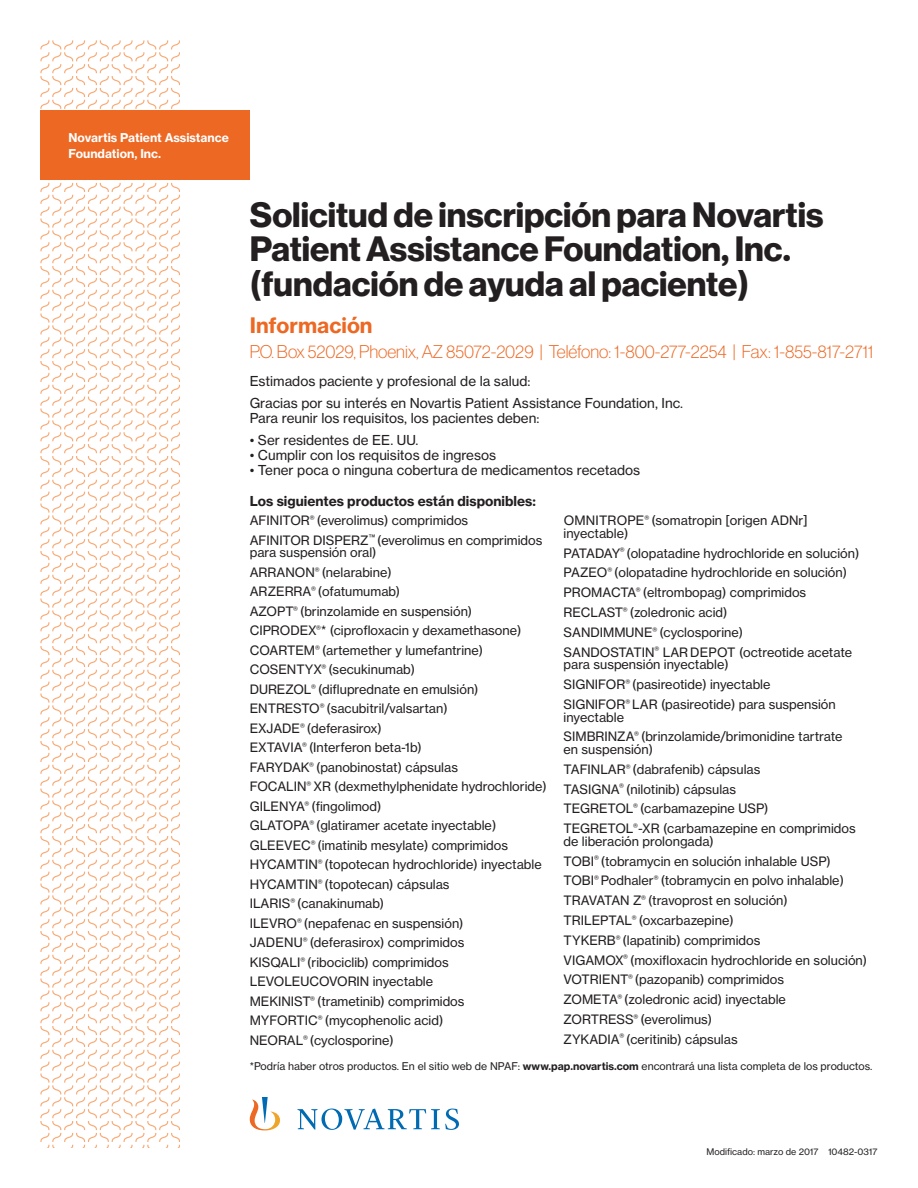
<style>
.page{position:relative;width:918px;height:1188px;background:#fff}
.page>*{position:absolute;margin:0;border:0;box-sizing:border-box;transform-origin:0 0}
.Headline_24pt{font:700 34.5px/34.5px "Volta Modern Display 75";color:#231f20}
.Time_Sienna{font:700 21px "Volta Modern Text 75";color:#ec6823}
.Time_Sienna-2{font:100 18px "Volta Modern Display 35";color:#ec6823}
.Body_text{font:13.5px/15px "Volta Modern Text 55 Roman";color:#231f20}
.Time_Sienna-3{font:13.5px "Volta Modern Text 55 Roman";color:#231f20}
.Body_text-2{font:700 13.5px "Volta Modern Text 75";color:#231f20}
.Body_text-3{font:12.75px/12.8px "Volta Modern Text 55 Roman";color:#231f20}
.Tab_line_2{font:700 12px/15.8px "Volta Modern Text 75";color:#fff}
.Body_text-4{font:10.5px "Volta Modern Text 55 Roman";color:#231f20}
.t1{font:9px "Volta Modern Text 55 Roman";color:#231f20}
.s1{font-family:"Volta Modern Text 75";font-weight:700}
</style>
<div class="page">
<svg style="left:40px;top:40px;width:140px;height:1108px"></svg>
<svg style="left:250px;top:1097px;width:209px;height:33px"></svg>
<div style="left:40px;top:110px;width:210px;height:70px;background:#ec6823"></div>
<p class="Tab_line_2" style="left:69px;top:130px;width:162px">Novartis Patient Assistance<br>Foundation, Inc.</p>
<p class="Headline_24pt" style="left:250px;top:198px;width:575px">Solicitud de inscripción para Novartis<br>Patient Assistance Foundation, Inc. (fundación de ayuda al paciente)</p>
<p class="Time_Sienna" style="left:250px;top:312px;width:124px">Información</p>
<p class="Time_Sienna-2" style="left:250px;top:341px;width:625px">P.O. Box 52029, Phoenix, AZ 85072-2029 | Teléfono: 1-800-277-2254 | Fax: 1-855-817-2711</p>
<p class="Time_Sienna-3" style="left:250px;top:373px;width:282px">Estimados paciente y profesional de la salud:</p>
<p class="Body_text" style="left:250px;top:396px;width:435px">Gracias por su interés en Novartis Patient Assistance Foundation, Inc.<br>Para reunir los requisitos, los pacientes deben:</p>
<p class="Body_text" style="left:250px;top:432px;width:170px">• Ser residentes de EE. UU.</p>
<p class="Body_text" style="left:250px;top:447px;width:248px">• Cumplir con los requisitos de ingresos</p>
<p class="Body_text" style="left:250px;top:462px;width:392px">• Tener poca o ninguna cobertura de medicamentos recetados</p>
<p class="Body_text-2" style="left:250px;top:492px;width:288px">Los siguientes productos están disponibles:</p>
<p class="Body_text-3" style="left:250px;top:514px;width:220px">AFINITOR<sup>®</sup> (everolimus) comprimidos</p>
<p class="Body_text-3" style="left:250px;top:534px;width:294px">AFINITOR DISPERZ<sup>™</sup> (everolimus en comprimidos para suspensión oral)</p>
<p class="Body_text-3" style="left:250px;top:566px;width:144px">ARRANON<sup>®</sup> (nelarabine)</p>
<p class="Body_text-3" style="left:250px;top:585px;width:152px">ARZERRA<sup>®</sup> (ofatumumab)</p>
<p class="Body_text-3" style="left:250px;top:605px;width:224px">AZOPT<sup>®</sup> (brinzolamide en suspensión)</p>
<p class="Body_text-3" style="left:250px;top:624px;width:273px">CIPRODEX<sup>®</sup>* (ciprofloxacin y dexamethasone)</p>
<p class="Body_text-3" style="left:250px;top:644px;width:235px">COARTEM<sup>®</sup> (artemether y lumefantrine)</p>
<p class="Body_text-3" style="left:250px;top:663px;width:167px">COSENTYX<sup>®</sup> (secukinumab)</p>
<p class="Body_text-3" style="left:250px;top:683px;width:230px">DUREZOL<sup>®</sup> (difluprednate en emulsión)</p>
<p class="Body_text-3" style="left:250px;top:702px;width:199px">ENTRESTO<sup>®</sup> (sacubitril/valsartan)</p>
<p class="Body_text-3" style="left:250px;top:722px;width:134px">EXJADE<sup>®</sup> (deferasirox)</p>
<p class="Body_text-3" style="left:250px;top:741px;width:174px">EXTAVIA<sup>®</sup> (Interferon beta-1b)</p>
<p class="Body_text-3" style="left:250px;top:761px;width:210px">FARYDAK<sup>®</sup> (panobinostat) cápsulas</p>
<p class="Body_text-3" style="left:250px;top:780px;width:299px">FOCALIN<sup>®</sup> XR (dexmethylphenidate hydrochloride)</p>
<p class="Body_text-3" style="left:250px;top:800px;width:133px">GILENYA<sup>®</sup> (fingolimod)</p>
<p class="Body_text-3" style="left:250px;top:819px;width:248px">GLATOPA<sup>®</sup> (glatiramer acetate inyectable)</p>
<p class="Body_text-3" style="left:250px;top:839px;width:260px">GLEEVEC<sup>®</sup> (imatinib mesylate) comprimidos</p>
<p class="Body_text-3" style="left:250px;top:858px;width:293px">HYCAMTIN<sup>®</sup> (topotecan hydrochloride) inyectable</p>
<p class="Body_text-3" style="left:250px;top:878px;width:201px">HYCAMTIN<sup>®</sup> (topotecan) cápsulas</p>
<p class="Body_text-3" style="left:250px;top:897px;width:136px">ILARIS<sup>®</sup> (canakinumab)</p>
<p class="Body_text-3" style="left:250px;top:917px;width:215px">ILEVRO<sup>®</sup> (nepafenac en suspensión)</p>
<p class="Body_text-3" style="left:250px;top:936px;width:216px">JADENU<sup>®</sup> (deferasirox) comprimidos</p>
<p class="Body_text-3" style="left:250px;top:956px;width:200px">KISQALI<sup>®</sup> (ribociclib) comprimidos</p>
<p class="Body_text-3" style="left:250px;top:975px;width:185px">LEVOLEUCOVORIN inyectable</p>
<p class="Body_text-3" style="left:250px;top:995px;width:216px">MEKINIST<sup>®</sup> (trametinib) comprimidos</p>
<p class="Body_text-3" style="left:250px;top:1014px;width:195px">MYFORTIC<sup>®</sup> (mycophenolic acid)</p>
<p class="Body_text-3" style="left:250px;top:1034px;width:146px">NEORAL<sup>®</sup> (cyclosporine)</p>
<p class="Body_text-3" style="left:564px;top:514px;width:246px">OMNITROPE<sup>®</sup> (somatropin [origen ADNr] inyectable)</p>
<p class="Body_text-3" style="left:564px;top:547px;width:297px">PATADAY<sup>®</sup> (olopatadine hydrochloride en solución)</p>
<p class="Body_text-3" style="left:564px;top:566px;width:285px">PAZEO<sup>®</sup> (olopatadine hydrochloride en solución)</p>
<p class="Body_text-3" style="left:564px;top:586px;width:244px">PROMACTA<sup>®</sup> (eltrombopag) comprimidos</p>
<p class="Body_text-3" style="left:564px;top:606px;width:165px">RECLAST<sup>®</sup> (zoledronic acid)</p>
<p class="Body_text-3" style="left:564px;top:626px;width:181px">SANDIMMUNE<sup>®</sup> (cyclosporine)</p>
<p class="Body_text-3" style="left:564px;top:645px;width:290px">SANDOSTATIN<sup>®</sup> LAR DEPOT (octreotide acetate para suspensión inyectable)</p>
<p class="Body_text-3" style="left:564px;top:678px;width:208px">SIGNIFOR<sup>®</sup> (pasireotide) inyectable</p>
<p class="Body_text-3" style="left:564px;top:698px;width:274px">SIGNIFOR<sup>®</sup> LAR (pasireotide) para suspensión inyectable</p>
<p class="Body_text-3" style="left:564px;top:730px;width:280px">SIMBRINZA<sup>®</sup> (brinzolamide/brimonidine tartrate en suspensión)</p>
<p class="Body_text-3" style="left:564px;top:763px;width:198px">TAFINLAR<sup>®</sup> (dabrafenib) cápsulas</p>
<p class="Body_text-3" style="left:564px;top:783px;width:174px">TASIGNA<sup>®</sup> (nilotinib) cápsulas</p>
<p class="Body_text-3" style="left:564px;top:802px;width:206px">TEGRETOL<sup>®</sup> (carbamazepine USP)</p>
<p class="Body_text-3" style="left:564px;top:822px;width:294px">TEGRETOL<sup>®</sup>-XR (carbamazepine en comprimidos de liberación prolongada)</p>
<p class="Body_text-3" style="left:564px;top:855px;width:269px">TOBI<sup>®</sup> (tobramycin en solución inhalable USP)</p>
<p class="Body_text-3" style="left:564px;top:874px;width:282px">TOBI<sup>®</sup> Podhaler<sup>®</sup> (tobramycin en polvo inhalable)</p>
<p class="Body_text-3" style="left:564px;top:894px;width:226px">TRAVATAN Z<sup>®</sup> (travoprost en solución)</p>
<p class="Body_text-3" style="left:564px;top:914px;width:172px">TRILEPTAL<sup>®</sup> (oxcarbazepine)</p>
<p class="Body_text-3" style="left:564px;top:934px;width:198px">TYKERB<sup>®</sup> (lapatinib) comprimidos</p>
<p class="Body_text-3" style="left:564px;top:954px;width:305px">VIGAMOX<sup>®</sup> (moxifloxacin hydrochloride en solución)</p>
<p class="Body_text-3" style="left:564px;top:973px;width:222px">VOTRIENT<sup>®</sup> (pazopanib) comprimidos</p>
<p class="Body_text-3" style="left:564px;top:993px;width:224px">ZOMETA<sup>®</sup> (zoledronic acid) inyectable</p>
<p class="Body_text-3" style="left:564px;top:1013px;width:150px">ZORTRESS<sup>®</sup> (everolimus)</p>
<p class="Body_text-3" style="left:564px;top:1033px;width:176px">ZYKADIA<sup>®</sup> (ceritinib) cápsulas</p>
<p class="Body_text-4" style="left:250px;top:1060px;width:624px">*Podría haber otros productos. En el sitio web de NPAF: <span class="s1">www.pap.novartis.com</span> encontrará una lista completa de los productos.</p>
<p class="t1" style="left:706px;top:1146px;width:173px">Modificado: marzo de 2017 10482-0317</p>
</div>
